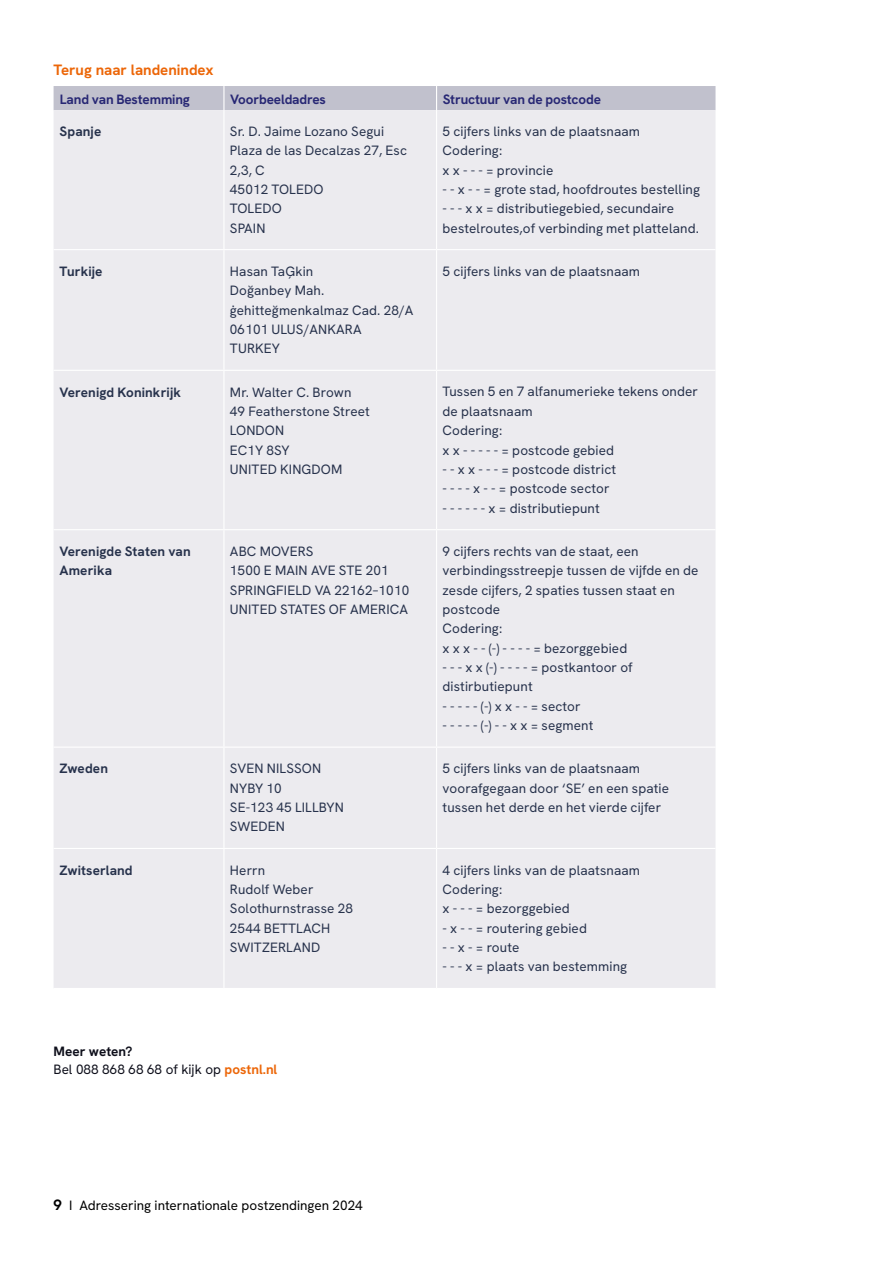
<style>
.page{position:relative;width:893px;height:1263px;background:#fff}
.page>*{position:absolute;margin:0;border:0;box-sizing:border-box;transform-origin:0 0}
.t1{font:700 15px "Hanken Grotesk";color:#ec6608}
.t2{font:13.5px/19.4px "Hanken Grotesk";letter-spacing:.01em;color:#27324c}
.t3{font:700 13.5px/19.4px "Hanken Grotesk";letter-spacing:.01em;color:#27324c}
.t4{font:700 13.5px "Hanken Grotesk";letter-spacing:-.01em;color:#272774}
.t5{font:13.5px "Hanken Grotesk";color:#000}
.t6{font:13.5px/18.8px "Hanken Grotesk";color:#0e0f1b}
.s1{font-weight:700}
.s2{font-weight:700;color:#ec6608}
.s3{font-weight:700;font-size:15px}
</style>
<div class="page">
<div style="left:54px;top:110px;width:661px;height:878px;background:#ecebef"></div>
<div style="left:54px;top:86px;width:661px;height:24px;background:#c1c1cd"></div>
<hr style="left:54px;top:249px;width:170px;height:1px;background:#fff">
<hr style="left:54px;top:370px;width:170px;height:1px;background:#fff">
<hr style="left:54px;top:529px;width:170px;height:1px;background:#fff">
<hr style="left:54px;top:746px;width:170px;height:2px;background:#fff">
<hr style="left:54px;top:848px;width:170px;height:1px;background:#fff">
<hr style="left:223px;top:110px;width:1px;height:139px;background:#fff">
<hr style="left:223px;top:250px;width:1px;height:120px;background:#fff">
<hr style="left:223px;top:371px;width:1px;height:158px;background:#fff">
<hr style="left:223px;top:530px;width:1px;height:216px;background:#fff">
<hr style="left:223px;top:748px;width:1px;height:100px;background:#fff">
<hr style="left:223px;top:849px;width:1px;height:139px;background:#fff">
<hr style="left:224px;top:249px;width:213px;height:1px;background:#fff">
<hr style="left:224px;top:370px;width:213px;height:1px;background:#fff">
<hr style="left:224px;top:529px;width:213px;height:1px;background:#fff">
<hr style="left:224px;top:746px;width:213px;height:2px;background:#fff">
<hr style="left:224px;top:848px;width:213px;height:1px;background:#fff">
<hr style="left:436px;top:110px;width:1px;height:139px;background:#fff">
<hr style="left:436px;top:250px;width:1px;height:120px;background:#fff">
<hr style="left:436px;top:371px;width:1px;height:158px;background:#fff">
<hr style="left:436px;top:530px;width:1px;height:216px;background:#fff">
<hr style="left:436px;top:748px;width:1px;height:100px;background:#fff">
<hr style="left:436px;top:849px;width:1px;height:139px;background:#fff">
<hr style="left:437px;top:249px;width:278px;height:1px;background:#fff">
<hr style="left:437px;top:370px;width:278px;height:1px;background:#fff">
<hr style="left:437px;top:529px;width:278px;height:1px;background:#fff">
<hr style="left:437px;top:746px;width:278px;height:2px;background:#fff">
<hr style="left:437px;top:848px;width:278px;height:1px;background:#fff">
<p class="t1" style="left:54px;top:60px;width:162px">Terug naar landenindex</p>
<p class="t4" style="left:60px;top:90px;width:131px">Land van Bestemming</p>
<p class="t4" style="left:230px;top:90px;width:97px">Voorbeeldadres</p>
<p class="t4" style="left:443px;top:90px;width:160px">Structuur van de postcode</p>
<p class="t3" style="left:60px;top:121px;width:43px">Spanje</p>
<p class="t2" style="left:230px;top:121px;width:179px">Sr. D. Jaime Lozano Segui<br>Plaza de las Decalzas 27, Esc<br>2,3, C<br>45012 TOLEDO<br>TOLEDO<br>SPAIN</p>
<p class="t2" style="left:443px;top:121px;width:199px">5 cijfers links van de plaatsnaam<br>Codering:<br>x x - - - = provincie</p>
<p class="t2" style="left:443px;top:179px;width:259px">- - x - - = grote stad, hoofdroutes bestelling</p>
<p class="t2" style="left:443px;top:199px;width:258px">- - - x x = distributiegebied, secundaire bestelroutes,of verbinding met platteland.</p>
<p class="t3" style="left:60px;top:261px;width:45px">Turkije</p>
<p class="t2" style="left:230px;top:261px;width:185px">Hasan TaĢkin<br>Doğanbey Mah. ġehitteğmenkalmaz Cad. 28/A<br>06101 ULUS/ANKARA<br>TURKEY</p>
<p class="t2" style="left:443px;top:261px;width:199px">5 cijfers links van de plaatsnaam</p>
<p class="t3" style="left:60px;top:382px;width:123px">Verenigd Koninkrijk</p>
<p class="t2" style="left:230px;top:382px;width:141px">Mr. Walter C. Brown<br>49 Featherstone Street<br>LONDON<br>EC1Y 8SY<br>UNITED KINGDOM</p>
<p class="t2" style="left:443px;top:382px;width:257px">Tussen 5 en 7 alfanumerieke tekens onder de plaatsnaam<br>Codering:<br>x x - - - - - = postcode gebied</p>
<p class="t2" style="left:443px;top:459px;width:175px">- - x x - - - = postcode district</p>
<p class="t2" style="left:443px;top:479px;width:169px">- - - - x - - = postcode sector</p>
<p class="t2" style="left:443px;top:498px;width:159px">- - - - - - x = distributiepunt</p>
<p class="t3" style="left:60px;top:541px;width:133px">Verenigde Staten van<br>Amerika</p>
<p class="t2" style="left:230px;top:541px;width:181px">ABC MOVERS<br>1500 E MAIN AVE STE 201<br>SPRINGFIELD VA 22162–1010<br>UNITED STATES OF AMERICA</p>
<p class="t2" style="left:443px;top:541px;width:257px">9 cijfers rechts van de staat, een verbindingsstreepje tussen de vijfde en de zesde cijfers, 2 spaties tussen staat en postcode<br>Codering:<br>x x x - - (-) - - - - = bezorggebied</p>
<p class="t2" style="left:443px;top:657px;width:192px">- - - x x (-) - - - - = postkantoor of distirbutiepunt</p>
<p class="t2" style="left:443px;top:696px;width:140px">- - - - - (-) x x - - = sector</p>
<p class="t2" style="left:443px;top:715px;width:152px">- - - - - (-) - - x x = segment</p>
<p class="t3" style="left:60px;top:758px;width:50px">Zweden</p>
<p class="t2" style="left:230px;top:759px;width:116px">SVEN NILSSON<br>NYBY 10<br>SE-123 45 LILLBYN<br>SWEDEN</p>
<p class="t2" style="left:443px;top:758px;width:228px">5 cijfers links van de plaatsnaam voorafgegaan door ‘SE’ en een spatie tussen het derde en het vierde cijfer</p>
<p class="t3" style="left:60px;top:860px;width:75px">Zwitserland</p>
<p class="t2" style="left:230px;top:860px;width:125px">Herrn<br>Rudolf Weber<br>Solothurnstrasse 28<br>2544 BETTLACH<br>SWITZERLAND</p>
<p class="t2" style="left:443px;top:860px;width:199px">4 cijfers links van de plaatsnaam<br>Codering:<br>x - - - = bezorggebied</p>
<p class="t2" style="left:443px;top:918px;width:146px">- x - - = routering gebied</p>
<p class="t2" style="left:443px;top:937px;width:78px">- - x - = route</p>
<p class="t2" style="left:443px;top:957px;width:186px">- - - x = plaats van bestemming</p>
<p class="t6" style="left:54px;top:1041px;width:225px"><span class="s1">Meer weten?<br></span>Bel 088 868 68 68 of kijk op <span class="s2">postnl.nl</span></p>
<p class="t5" style="left:54px;top:1196px;width:311px"><span class="s3">9</span> I Adressering internationale postzendingen 2024</p>
</div>
